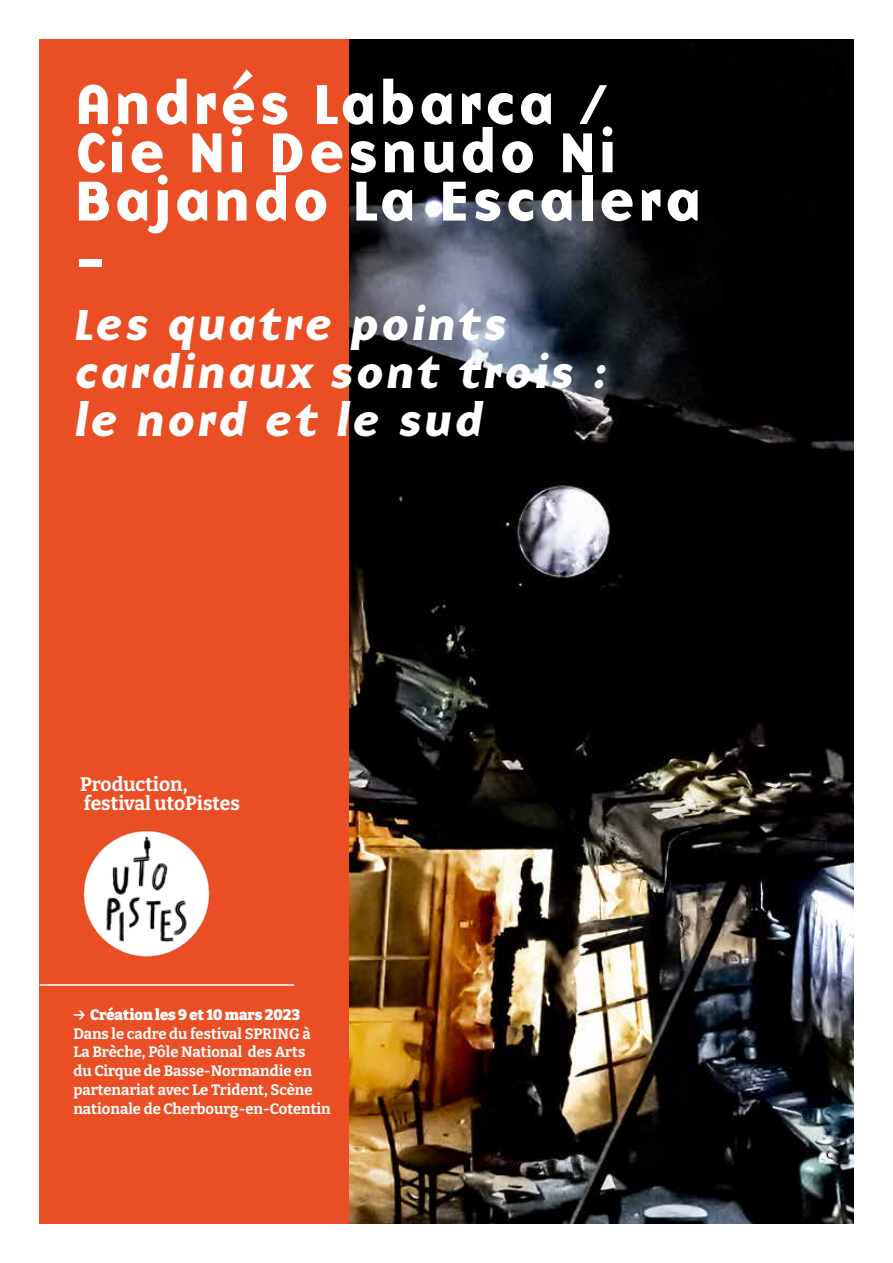
<style>
.page{position:relative;width:893px;height:1263px;background:#fff}
.page>*{position:absolute;margin:0;border:0;box-sizing:border-box;transform-origin:0 0}
.t1{font:58.35px/48.3px "Base Nine B";letter-spacing:.03em;color:#fff}
.t2{font:45px/48.3px "Base Nine BI";letter-spacing:.03em;color:#fff}
.t3{font:700 19.5px/18.8px "Bitter";color:#fff}
.t4{font:700 15px/18.8px "Bitter";color:#fff}
.s1{font-weight:900}
</style>
<div class="page">
<img style="left:349px;top:39px;width:505px;height:1185px">
<div style="left:0;top:0;width:349px;height:1263px;background:#e94e24"></div>
<div style="left:0;top:0;width:893px;height:38px;background:#fff"></div>
<div style="left:0;top:0;width:38px;height:1263px;background:#fff"></div>
<div style="left:0;top:1225px;width:893px;height:38px;background:#fff"></div>
<img style="left:83px;top:830px;width:127px;height:127px">
<hr style="left:40px;top:984px;width:254px;height:2px;background:#fff">
<h1 class="t1" style="left:74px;top:77px;width:629px">Andrés Labarca /<br>Cie Ni Desnudo Ni<br>Bajando La Escalera</h1>
<h1 class="t1" style="left:74px;top:234px;width:33px">-</h1>
<h2 class="t2" style="left:74px;top:298px;width:538px">Les quatre points cardinaux sont trois : le nord et le sud</h2>
<h3 class="t3" style="left:80px;top:775px;width:161px">Production, festival utoPistes</h3>
<p class="t4" style="left:73px;top:1005px;width:259px">→ <span class="s1">Création les 9 et 10 mars 2023<br></span>Dans le cadre du festival SPRING à La Brèche, Pôle National des Arts<br>du Cirque de Basse-Normandie en partenariat avec Le Trident, Scène nationale de Cherbourg-en-Cotentin</p>
</div>
